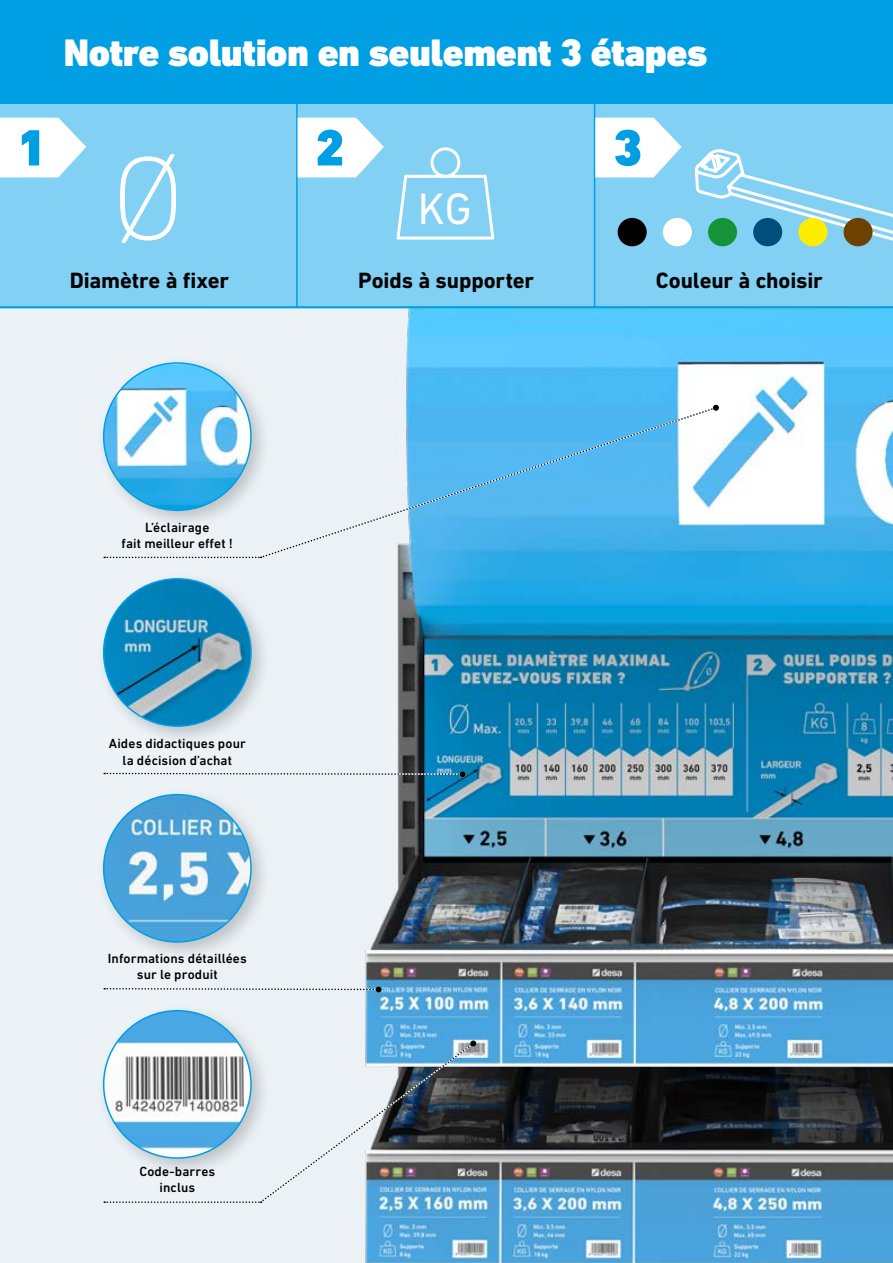
<style>
.page{position:relative;width:893px;height:1263px;background:#ecf2f6}
.page>*{position:absolute;margin:0;border:0;box-sizing:border-box;transform-origin:0 0}
.t1{font:900 51.9px "DIN Next LT Pro";color:#009fe3}
.t2{font:44.7px "DIN Next LT Pro";color:#fff}
.t3{font:900 39px "DIN Next LT Pro";letter-spacing:-.015em;color:#fff}
.t4{font:700 22.5px "DIN Next LT Pro";letter-spacing:-.005em;color:#000}
.t5{font:500 13.5px/16.2px "DIN Next LT Pro";letter-spacing:.01em;color:#000;text-align:center}
</style>
<div class="page">
<div style="left:0;top:0;width:893px;height:104px;background:#009fe3"></div>
<img style="left:210px;top:308px;width:683px;height:955px">
<div style="left:0;top:104px;width:893px;height:202px;background:#83d0f5"></div>
<svg style="left:694px;top:149px;width:199px;height:98px"></svg>
<svg style="left:103px;top:411px;width:615px;height:148px"></svg>
<svg style="left:262px;top:406px;width:454px;height:152px"></svg>
<svg style="left:104px;top:557px;width:158px;height:1px"></svg>
<svg style="left:713px;top:405px;width:6px;height:6px"></svg>
<svg style="left:104px;top:1040px;width:372px;height:163px"></svg>
<svg style="left:103px;top:986px;width:279px;height:6px"></svg>
<svg style="left:103px;top:771px;width:363px;height:6px"></svg>
<div style="left:95px;top:355px;width:177px;height:176px;background:#000;opacity:.2"></div>
<img style="left:104px;top:363px;width:147px;height:147px;border-radius:74px">
<div style="left:95px;top:571px;width:177px;height:175px;background:#000;opacity:.2"></div>
<img style="left:104px;top:579px;width:147px;height:147px;border-radius:74px">
<div style="left:95px;top:1003px;width:177px;height:175px;background:#000;opacity:.2"></div>
<img style="left:104px;top:1011px;width:147px;height:147px;border-radius:74px">
<hr style="left:0;top:306px;width:893px;height:2px;background:#009fe3">
<div style="left:95px;top:787px;width:177px;height:175px;background:#000;opacity:.2"></div>
<img style="left:104px;top:795px;width:147px;height:147px;border-radius:74px">
<hr style="left:296px;top:100px;width:2px;height:208px;background:#009fe3">
<hr style="left:594px;top:100px;width:1px;height:208px;background:#009fe3">
<svg style="left:396px;top:147px;width:98px;height:93px"></svg>
<div style="left:618px;top:218px;width:29px;height:28px;background:#000;border-radius:50%"></div>
<div style="left:708px;top:218px;width:29px;height:28px;background:#169238;border-radius:50%"></div>
<div style="left:753px;top:218px;width:29px;height:28px;background:#004e7c;border-radius:50%"></div>
<div style="left:798px;top:218px;width:29px;height:28px;background:#ffed00;border-radius:50%"></div>
<div style="left:843px;top:218px;width:30px;height:28px;background:#6d4200;border-radius:50%"></div>
<div style="left:663px;top:218px;width:29px;height:28px;background:#fff;border-radius:50%"></div>
<svg style="left:120px;top:154px;width:56px;height:89px"></svg>
<svg style="left:298px;top:118px;width:86px;height:59px"></svg>
<svg style="left:595px;top:118px;width:87px;height:59px"></svg>
<svg style="left:0;top:118px;width:86px;height:59px"></svg>
<h3 class="t3" style="left:64px;top:29px;width:645px">Notre solution en seulement 3 étapes</h3>
<h1 class="t1" style="left:18px;top:117px;width:31px">1</h1>
<h1 class="t1" style="left:315px;top:117px;width:31px">2</h1>
<h1 class="t1" style="left:613px;top:117px;width:31px">3</h1>
<h2 class="t2" style="left:418px;top:183px;width:55px">KG</h2>
<h3 class="t4" style="left:70px;top:267px;width:161px">Diamètre à fixer</h3>
<h3 class="t4" style="left:358px;top:267px;width:177px">Poids à supporter</h3>
<h3 class="t4" style="left:656px;top:267px;width:169px">Couleur à choisir</h3>
<p class="t5" style="left:122px;top:519px;width:113px">L’éclairage<br>fait meilleur effet !</p>
<p class="t5" style="left:109px;top:735px;width:139px">Aides didactiques pour la décision d’achat</p>
<p class="t5" style="left:108px;top:950px;width:140px">Informations détaillées sur le produit</p>
<p class="t5" style="left:139px;top:1163px;width:77px">Code-barres inclus</p>
</div>
